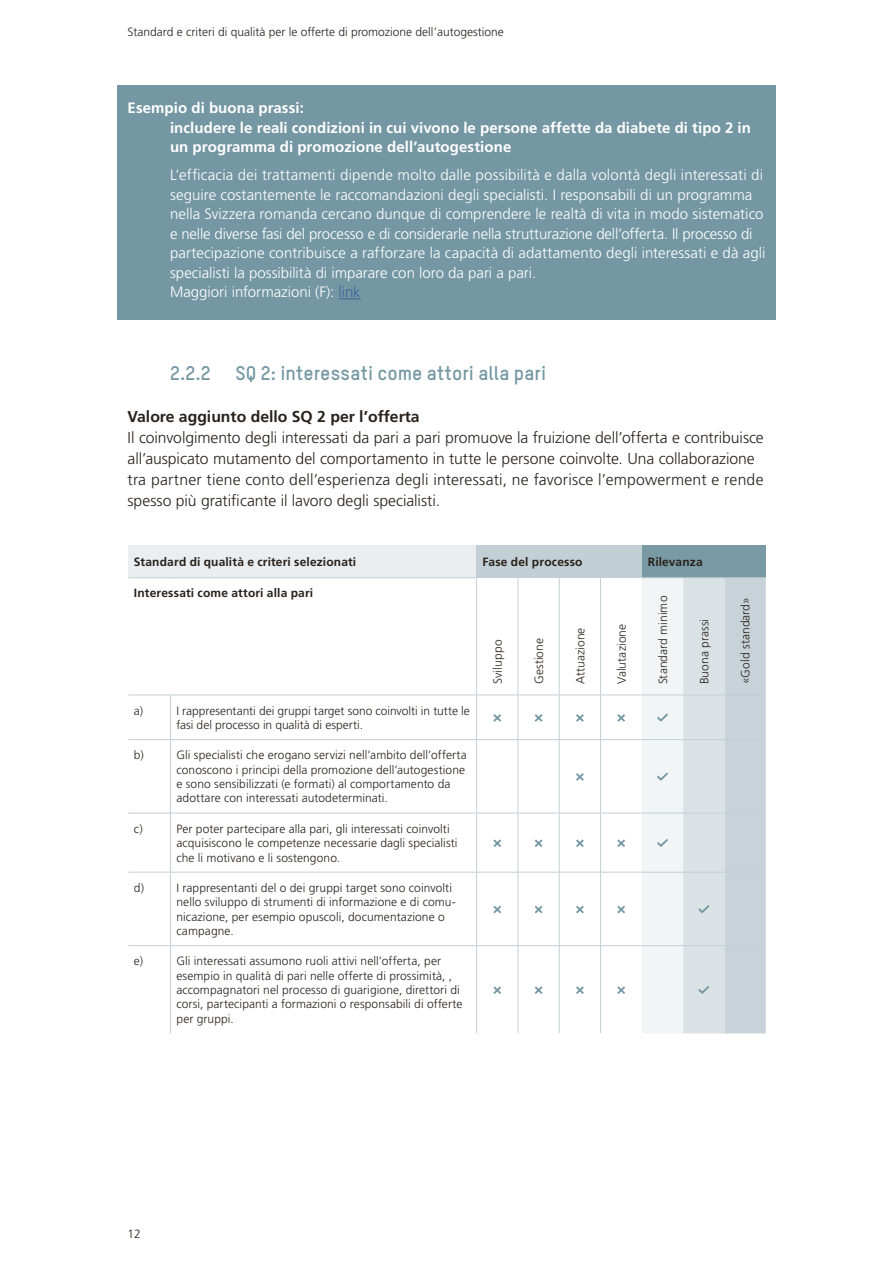
<style>
.page{position:relative;width:893px;height:1263px;background:#fff}
.page>*{position:absolute;margin:0;border:0;box-sizing:border-box;transform-origin:0 0}
._01_-_sous-titre{font:700 19.5px "TSTAR";letter-spacing:.01em;color:#7497a3}
._01_-_lauftext{font:300 15.75px/21px "Frutiger LT Pro";color:#29211a}
._01_-_sous-sous_titr{font:700 15.75px "Frutiger LT Pro";color:#29211a}
._01_-_goodtips_lauft{font:300 15px/19.5px "Frutiger LT Pro";color:#fff}
._01_-_Goodtips_titel{font:700 15px/19.5px "Frutiger LT Pro";letter-spacing:.005em;color:#fff}
._02_-_texte_courant{font:300 12px/14.4px "Frutiger LT Pro";letter-spacing:.005em;color:#29211a}
._02_-_titre{font:700 12px "Frutiger LT Pro";letter-spacing:.015em;color:#29211a}
._02_-_texte_courant-2{font:700 12px "Frutiger LT Pro";letter-spacing:.015em;color:#29211a}
.s1{color:#3b629b}
</style>
<div class="page">
<div style="left:117px;top:85px;width:659px;height:235px;background:#7497a3"></div>
<svg style="left:339px;top:298px;width:22px;height:1px"></svg>
<div style="left:128px;top:546px;width:349px;height:32px;background:#eaeef1"></div>
<div style="left:477px;top:546px;width:165px;height:32px;background:#c2cfd5"></div>
<div style="left:642px;top:546px;width:124px;height:32px;background:#799aa5"></div>
<hr style="left:128px;top:577px;width:42px;height:1px;background:#c2cfd5">
<hr style="left:170px;top:577px;width:307px;height:1px;background:#c2cfd5">
<hr style="left:128px;top:695px;width:42px;height:1px;background:#c2cfd5">
<hr style="left:477px;top:695px;width:41px;height:1px;background:#c2cfd5">
<hr style="left:518px;top:695px;width:41px;height:1px;background:#c2cfd5">
<hr style="left:559px;top:695px;width:42px;height:1px;background:#c2cfd5">
<hr style="left:601px;top:695px;width:41px;height:1px;background:#c2cfd5">
<hr style="left:128px;top:739px;width:42px;height:1px;background:#c2cfd5">
<hr style="left:170px;top:739px;width:307px;height:1px;background:#c2cfd5">
<hr style="left:477px;top:739px;width:41px;height:1px;background:#c2cfd5">
<hr style="left:518px;top:739px;width:41px;height:1px;background:#c2cfd5">
<hr style="left:559px;top:739px;width:42px;height:1px;background:#c2cfd5">
<hr style="left:601px;top:739px;width:41px;height:1px;background:#c2cfd5">
<hr style="left:128px;top:813px;width:42px;height:1px;background:#c2cfd5">
<hr style="left:170px;top:813px;width:307px;height:1px;background:#c2cfd5">
<hr style="left:477px;top:813px;width:41px;height:1px;background:#c2cfd5">
<hr style="left:518px;top:813px;width:41px;height:1px;background:#c2cfd5">
<hr style="left:559px;top:813px;width:42px;height:1px;background:#c2cfd5">
<hr style="left:601px;top:813px;width:41px;height:1px;background:#c2cfd5">
<hr style="left:128px;top:872px;width:42px;height:1px;background:#c2cfd5">
<hr style="left:170px;top:872px;width:307px;height:1px;background:#c2cfd5">
<hr style="left:477px;top:872px;width:41px;height:1px;background:#c2cfd5">
<hr style="left:518px;top:872px;width:41px;height:1px;background:#c2cfd5">
<hr style="left:559px;top:872px;width:42px;height:1px;background:#c2cfd5">
<hr style="left:601px;top:872px;width:41px;height:1px;background:#c2cfd5">
<hr style="left:128px;top:945px;width:42px;height:1px;background:#c2cfd5">
<hr style="left:170px;top:945px;width:307px;height:1px;background:#c2cfd5">
<hr style="left:477px;top:945px;width:41px;height:1px;background:#c2cfd5">
<hr style="left:518px;top:945px;width:41px;height:1px;background:#c2cfd5">
<hr style="left:559px;top:945px;width:42px;height:1px;background:#c2cfd5">
<hr style="left:601px;top:945px;width:41px;height:1px;background:#c2cfd5">
<hr style="left:476px;top:578px;width:1px;height:117px;background:#c2cfd5">
<hr style="left:518px;top:578px;width:1px;height:117px;background:#c2cfd5">
<hr style="left:559px;top:578px;width:1px;height:117px;background:#c2cfd5">
<hr style="left:518px;top:695px;width:1px;height:44px;background:#c2cfd5">
<hr style="left:559px;top:695px;width:1px;height:44px;background:#c2cfd5">
<hr style="left:518px;top:740px;width:1px;height:73px;background:#c2cfd5">
<hr style="left:559px;top:740px;width:1px;height:73px;background:#c2cfd5">
<hr style="left:518px;top:813px;width:1px;height:59px;background:#c2cfd5">
<hr style="left:559px;top:813px;width:1px;height:59px;background:#c2cfd5">
<hr style="left:518px;top:872px;width:1px;height:73px;background:#c2cfd5">
<hr style="left:559px;top:872px;width:1px;height:73px;background:#c2cfd5">
<hr style="left:518px;top:946px;width:1px;height:87px;background:#c2cfd5">
<hr style="left:559px;top:946px;width:1px;height:87px;background:#c2cfd5">
<hr style="left:600px;top:578px;width:1px;height:117px;background:#c2cfd5">
<hr style="left:600px;top:695px;width:1px;height:44px;background:#c2cfd5">
<hr style="left:600px;top:740px;width:1px;height:73px;background:#c2cfd5">
<hr style="left:600px;top:813px;width:1px;height:59px;background:#c2cfd5">
<hr style="left:600px;top:872px;width:1px;height:73px;background:#c2cfd5">
<hr style="left:600px;top:946px;width:1px;height:87px;background:#c2cfd5">
<hr style="left:170px;top:695px;width:307px;height:1px;background:#c2cfd5">
<hr style="left:170px;top:695px;width:1px;height:44px;background:#c2cfd5">
<hr style="left:476px;top:695px;width:1px;height:44px;background:#c2cfd5">
<hr style="left:170px;top:740px;width:1px;height:73px;background:#c2cfd5">
<hr style="left:476px;top:740px;width:1px;height:73px;background:#c2cfd5">
<hr style="left:170px;top:813px;width:1px;height:59px;background:#c2cfd5">
<hr style="left:476px;top:813px;width:1px;height:59px;background:#c2cfd5">
<hr style="left:170px;top:872px;width:1px;height:73px;background:#c2cfd5">
<hr style="left:476px;top:872px;width:1px;height:73px;background:#c2cfd5">
<hr style="left:170px;top:946px;width:1px;height:87px;background:#c2cfd5">
<hr style="left:476px;top:946px;width:1px;height:87px;background:#c2cfd5">
<hr style="left:642px;top:577px;width:41px;height:1px;background:#c2cfd5">
<hr style="left:683px;top:577px;width:41px;height:1px;background:#c2cfd5">
<hr style="left:724px;top:577px;width:42px;height:1px;background:#c2cfd5">
<svg style="left:493px;top:714px;width:8px;height:8px"></svg>
<svg style="left:534px;top:714px;width:9px;height:8px"></svg>
<svg style="left:576px;top:714px;width:8px;height:8px"></svg>
<svg style="left:617px;top:714px;width:8px;height:8px"></svg>
<svg style="left:576px;top:773px;width:8px;height:8px"></svg>
<svg style="left:493px;top:839px;width:8px;height:8px"></svg>
<svg style="left:534px;top:839px;width:9px;height:8px"></svg>
<svg style="left:576px;top:839px;width:8px;height:8px"></svg>
<svg style="left:617px;top:839px;width:8px;height:8px"></svg>
<svg style="left:493px;top:905px;width:8px;height:9px"></svg>
<svg style="left:534px;top:905px;width:9px;height:9px"></svg>
<svg style="left:576px;top:905px;width:8px;height:9px"></svg>
<svg style="left:617px;top:905px;width:8px;height:9px"></svg>
<svg style="left:493px;top:986px;width:8px;height:8px"></svg>
<svg style="left:534px;top:986px;width:9px;height:8px"></svg>
<svg style="left:576px;top:986px;width:8px;height:8px"></svg>
<svg style="left:617px;top:986px;width:8px;height:8px"></svg>
<svg style="left:642px;top:578px;width:124px;height:455px"></svg>
<p class="_02_-_texte_courant" style="left:128px;top:24px;width:378px">Standard e criteri di qualità per le offerte di promozione dell’autogestione</p>
<p class="_01_-_Goodtips_titel" style="left:170px;top:98px;width:582px;text-indent:-43px">Esempio di buona prassi:<br>includere le reali condizioni in cui vivono le persone affette da diabete di tipo 2 in un programma di promozione dell’autogestione</p>
<p class="_01_-_goodtips_lauft" style="left:170px;top:165px;width:597px">L’efficacia dei trattamenti dipende molto dalle possibilità e dalla volontà degli interessati di seguire costantemente le raccomandazioni degli specialisti. I responsabili di un programma nella Svizzera romanda cercano dunque di comprendere le realtà di vita in modo sistematico e nelle diverse fasi del processo e di considerarle nella strutturazione dell’offerta. Il processo di partecipazione contribuisce a rafforzare la capacità di adattamento degli interessati e dà agli specialisti la possibilità di imparare con loro da pari a pari.<br>Maggiori informazioni (F): <span class="s1">link</span></p>
<h2 class="_01_-_sous-titre" style="left:170px;top:360px;width:42px">2.2.2</h2>
<h2 class="_01_-_sous-titre" style="left:236px;top:360px;width:312px">SQ 2: interessati come attori alla pari</h2>
<p class="_01_-_sous-sous_titr" style="left:128px;top:407px;width:294px">Valore aggiunto dello SQ 2 per l’offerta</p>
<p class="_01_-_lauftext" style="left:128px;top:427px;width:638px">Il coinvolgimento degli interessati da pari a pari promuove la fruizione dell’offerta e contribuisce all’auspicato mutamento del comportamento in tutte le persone coinvolte. Una collaborazione tra partner tiene conto dell’esperienza degli interessati, ne favorisce l’empowerment e rende spesso più gratificante il lavoro degli specialisti.</p>
<p class="_02_-_titre" style="left:134px;top:555px;width:224px">Standard di qualità e criteri selezionati</p>
<p class="_02_-_titre" style="left:483px;top:555px;width:101px">Fase del processo</p>
<p class="_02_-_titre" style="left:648px;top:555px;width:56px">Rilevanza</p>
<p class="_02_-_texte_courant-2" style="left:134px;top:586px;width:181px">Interessati come attori alla pari</p>
<p class="_02_-_texte_courant" style="left:656px;top:684px;width:90px;rotate:-90deg">Standard minimo</p>
<p class="_02_-_texte_courant" style="left:697px;top:684px;width:67px;rotate:-90deg">Buona prassi</p>
<p class="_02_-_texte_courant" style="left:490px;top:684px;width:46px;rotate:-90deg">Sviluppo</p>
<p class="_02_-_texte_courant" style="left:532px;top:684px;width:48px;rotate:-90deg">Gestione</p>
<p class="_02_-_texte_courant" style="left:573px;top:684px;width:58px;rotate:-90deg">Attuazione</p>
<p class="_02_-_texte_courant" style="left:614px;top:684px;width:62px;rotate:-90deg">Valutazione</p>
<p class="_02_-_texte_courant" style="left:134px;top:703px;width:11px">a)</p>
<p class="_02_-_texte_courant" style="left:176px;top:703px;width:295px">I rappresentanti dei gruppi target sono coinvolti in tutte le fasi del processo in qualità di esperti.</p>
<p class="_02_-_texte_courant" style="left:134px;top:748px;width:11px">b)</p>
<p class="_02_-_texte_courant" style="left:176px;top:748px;width:292px">Gli specialisti che erogano servizi nell’ambito dell’offerta conoscono i principi della promozione dell’autogestione e sono sensibilizzati (e formati) al comportamento da adottare con interessati autodeterminati.</p>
<p class="_02_-_texte_courant" style="left:134px;top:821px;width:10px">c)</p>
<p class="_02_-_texte_courant" style="left:176px;top:821px;width:283px">Per poter partecipare alla pari, gli interessati coinvolti acquisiscono le competenze necessarie dagli specialisti che li motivano e li sostengono.</p>
<p class="_02_-_texte_courant" style="left:134px;top:880px;width:12px">d)</p>
<p class="_02_-_texte_courant" style="left:176px;top:880px;width:281px">I rappresentanti del o dei gruppi target sono coinvolti nello sviluppo di strumenti di informazione e di comu&shy;nicazione, per esempio opuscoli, documentazione o campagne.</p>
<p class="_02_-_texte_courant" style="left:134px;top:954px;width:11px">e)</p>
<p class="_02_-_texte_courant" style="left:176px;top:954px;width:288px">Gli interessati assumono ruoli attivi nell’offerta, per esempio in qualità di pari nelle offerte di prossimità, , accompagnatori nel processo di guarigione, direttori di corsi, partecipanti a formazioni o responsabili di offerte per gruppi.</p>
<p class="_02_-_texte_courant" style="left:738px;top:684px;width:88px;rotate:-90deg">«Gold standard»</p>
<p class="_02_-_texte_courant" style="left:128px;top:1227px;width:15px">12</p>
</div>
